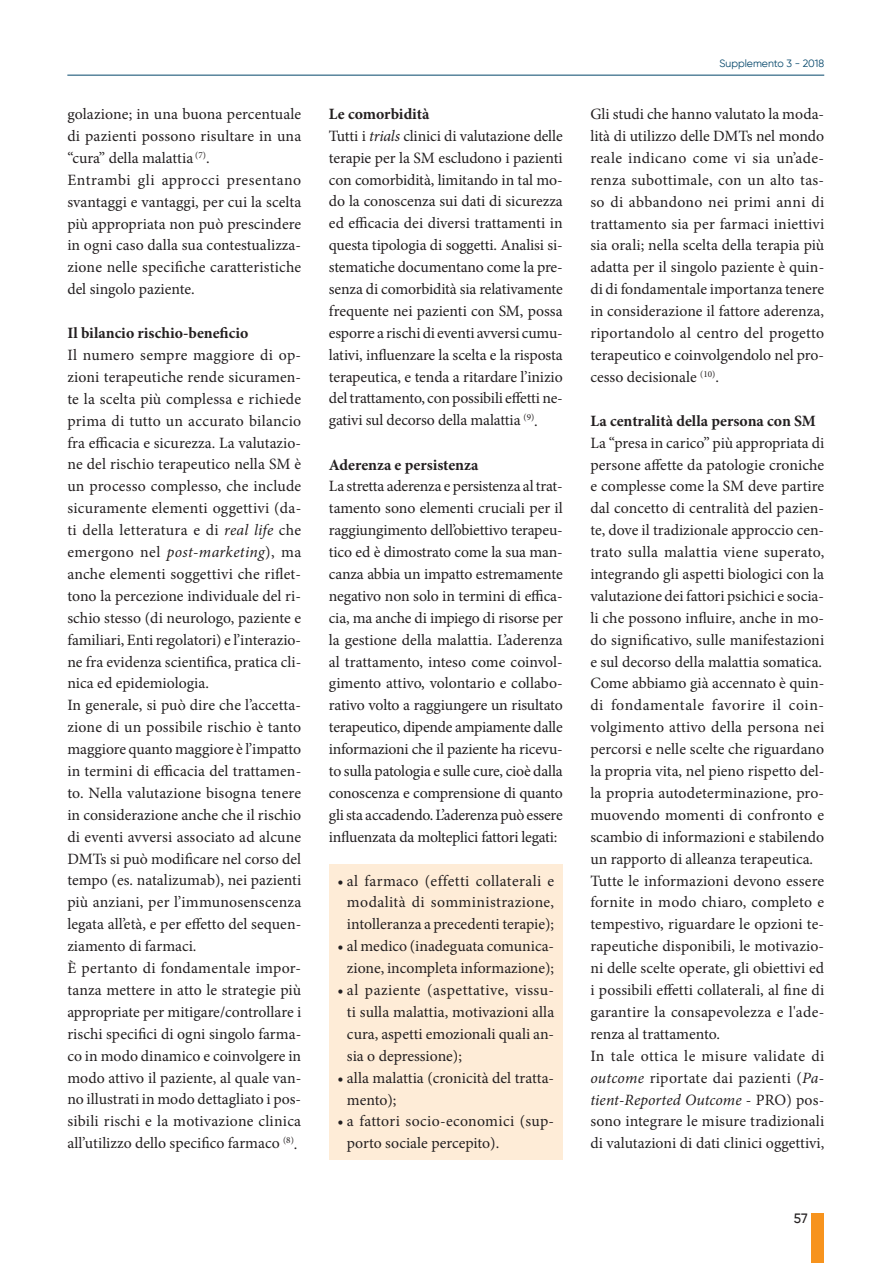
<style>
.page{position:relative;width:893px;height:1263px;background:#fff}
.page>*{position:absolute;margin:0;border:0;box-sizing:border-box;transform-origin:0 0}
.t1{font:15.75px/21.9px "Minion Pro";color:#231f20}
.t2{font:700 15.75px "Minion Pro";color:#231f20}
.t3{font:500 13.5px "Gilroy";color:#231f20}
.t4{font:10.5px "Gilroy";color:#04466a}
.s1{font-style:italic}
.s2{font-weight:700}
</style>
<div class="page">
<hr style="left:67px;top:75px;width:757px;height:1px;background:#04466a">
<div style="left:811px;top:1213px;width:13px;height:50px;background:#f7931d"></div>
<div style="left:329px;top:864px;width:234px;height:295px;background:#feecd7"></div>
<p class="t1" style="left:67px;top:103px;width:235px">golazione; in una buona percentuale di pazienti possono risultare in una “cura” della malattia <sup>(7)</sup>.<br>Entrambi gli approcci presentano svantaggi e vantaggi, per cui la scelta più appropriata non può prescindere in ogni caso dalla sua contestualizza&shy;zione nelle specifiche caratteristiche del singolo paziente.</p>
<p class="t2" style="left:67px;top:322px;width:183px">Il bilancio rischio-beneficio</p>
<p class="t1" style="left:67px;top:344px;width:235px">Il numero sempre maggiore di op&shy;zioni terapeutiche rende sicuramen&shy;te la scelta più complessa e richiede prima di tutto un accurato bilancio fra efficacia e sicurezza. La valutazio&shy;ne del rischio terapeutico nella SM è un processo complesso, che include sicuramente elementi oggettivi (da&shy;ti della letteratura e di <span class="s1">real life</span> che emergono nel <span class="s1">post-marketing</span>), ma anche elementi soggettivi che riflet&shy;tono la percezione individuale del ri&shy;schio stesso (di neurologo, paziente e familiari, Enti regolatori) e l’interazio&shy;ne fra evidenza scientifica, pratica cli&shy;nica ed epidemiologia.<br>In generale, si può dire che l’accetta&shy;zione di un possibile rischio è tanto maggiore quanto maggiore è l’impatto in termini di efficacia del trattamen&shy;to. Nella valutazione bisogna tenere in considerazione anche che il rischio di eventi avversi associato ad alcune DMTs si può modificare nel corso del tempo (es. natalizumab), nei pazienti più anziani, per l’immunosenscenza legata all’età, e per effetto del sequen&shy;ziamento di farmaci.<br>È pertanto di fondamentale impor&shy;tanza mettere in atto le strategie più appropriate per mitigare/controllare i rischi specifici di ogni singolo farma&shy;co in modo dinamico e coinvolgere in modo attivo il paziente, al quale van&shy;no illustrati in modo dettagliato i pos&shy;sibili rischi e la motivazione clinica all’utilizzo dello specifico farmaco <sup>(8)</sup>.</p>
<p class="t1" style="left:329px;top:103px;width:235px"><span class="s2">Le comorbidità<br></span>Tutti i <span class="s1">trials</span> clinici di valutazione delle terapie per la SM escludono i pazienti con comorbidità, limitando in tal mo&shy;do la conoscenza sui dati di sicurezza ed efficacia dei diversi trattamenti in questa tipologia di soggetti. Analisi si&shy;stematiche documentano come la pre&shy;senza di comorbidità sia relativamente frequente nei pazienti con SM, possa esporre a rischi di eventi avversi cumu&shy;lativi, influenzare la scelta e la risposta terapeutica, e tenda a ritardare l’inizio del trattamento, con possibili effetti ne&shy;gativi sul decorso della malattia <sup>(9)</sup>.</p>
<p class="t2" style="left:329px;top:453px;width:151px">Aderenza e persistenza</p>
<p class="t1" style="left:329px;top:475px;width:235px;text-align:justify">La stretta aderenza e persistenza al trat&shy;tamento sono elementi cruciali per il raggiungimento dell’obiettivo terapeu&shy;tico ed è dimostrato come la sua man&shy;canza abbia un impatto estremamente negativo non solo in termini di effica&shy;cia, ma anche di impiego di risorse per la gestione della malattia. L’aderenza al trattamento, inteso come coinvol&shy;gimento attivo, volontario e collabo&shy;rativo volto a raggiungere un risultato terapeutico, dipende ampiamente dalle informazioni che il paziente ha ricevu&shy;to sulla patologia e sulle cure, cioè dalla conoscenza e comprensione di quanto gli sta accadendo. L’aderenza può essere influenzata da molteplici fattori legati:</p>
<p class="t1" style="left:347px;top:870px;width:209px;text-align:justify;text-indent:-10px">• al farmaco (effetti collaterali e modalità di somministrazione, intolleranza a precedenti terapie);</p>
<p class="t1" style="left:337px;top:935px;width:218px;text-align:right">• al medico (inadeguata comunica&shy;zione, incompleta informazione);</p>
<p class="t1" style="left:347px;top:979px;width:209px;text-align:justify;text-indent:-10px">• al paziente (aspettative, vissu&shy;ti sulla malattia, motivazioni alla cura, aspetti emozionali quali an&shy;sia o depressione);</p>
<p class="t1" style="left:347px;top:1067px;width:209px;text-indent:-10px">• alla malattia (cronicità del tratta&shy;mento);</p>
<p class="t1" style="left:347px;top:1110px;width:209px;text-indent:-10px">• a fattori socio-economici (sup&shy;porto sociale percepito).</p>
<p class="t4" style="left:719px;top:57px;width:106px">Supplemento 3 - 2018</p>
<p class="t1" style="left:590px;top:103px;width:235px;text-align:justify">Gli studi che hanno valutato la moda&shy;lità di utilizzo delle DMTs nel mondo reale indicano come vi sia un’ade&shy;renza subottimale, con un alto tas&shy;so di abbandono nei primi anni di trattamento sia per farmaci iniettivi sia orali; nella scelta della terapia più adatta per il singolo paziente è quin&shy;di di fondamentale importanza tenere in considerazione il fattore aderenza, riportandolo al centro del progetto terapeutico e coinvolgendolo nel pro&shy;cesso decisionale <sup>(10)</sup>.</p>
<p class="t2" style="left:590px;top:410px;width:227px">La centralità della persona con SM</p>
<p class="t1" style="left:590px;top:432px;width:235px">La “presa in carico” più appropriata di persone affette da patologie croniche e complesse come la SM deve partire dal concetto di centralità del pazien&shy;te, dove il tradizionale approccio cen&shy;trato sulla malattia viene superato, integrando gli aspetti biologici con la valutazione dei fattori psichici e socia&shy;li che possono influire, anche in mo&shy;do significativo, sulle manifestazioni e sul decorso della malattia somatica.<br>Come abbiamo già accennato è quin&shy;di fondamentale favorire il coin&shy;volgimento attivo della persona nei percorsi e nelle scelte che riguardano la propria vita, nel pieno rispetto del&shy;la propria autodeterminazione, pro&shy;muovendo momenti di confronto e scambio di informazioni e stabilendo un rapporto di alleanza terapeutica.<br>Tutte le informazioni devono essere fornite in modo chiaro, completo e tempestivo, riguardare le opzioni te&shy;rapeutiche disponibili, le motivazio&shy;ni delle scelte operate, gli obiettivi ed i possibili effetti collaterali, al fine di garantire la consapevolezza e l'ade&shy;renza al trattamento.<br>In tale ottica le misure validate di <span class="s1">outcome</span> riportate dai pazienti (<span class="s1">Pa&shy;tient-Reported Outcome</span> - PRO) pos&shy;sono integrare le misure tradizionali di valutazioni di dati clinici oggettivi,</p>
<p class="t3" style="left:794px;top:1210px;width:15px">57</p>
</div>
